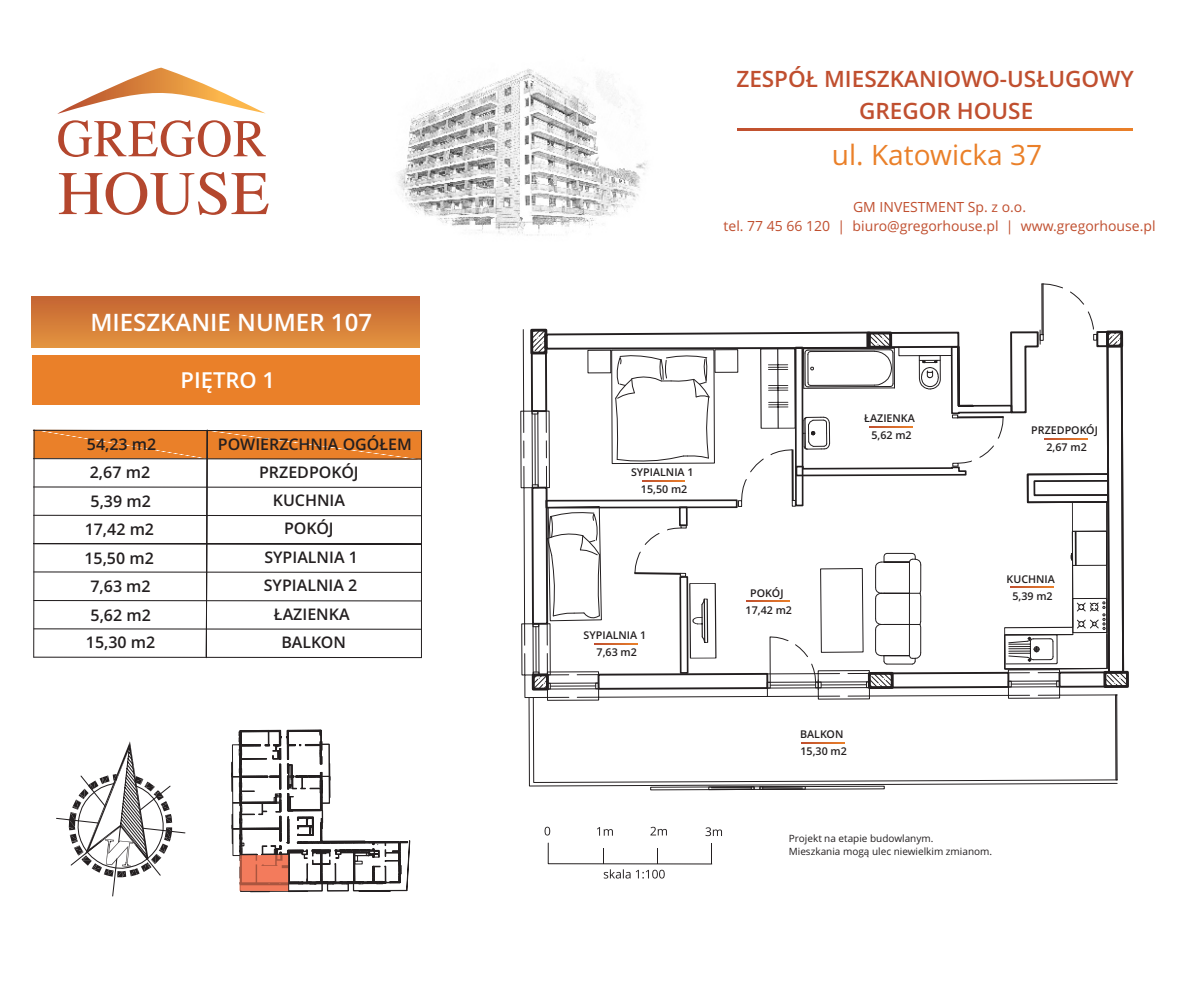
<style>
.page{position:relative;width:1191px;height:998px;background:#fff}
.page>*{position:absolute;margin:0;border:0;box-sizing:border-box;transform-origin:0 0}
.t1{font:28px "Open Sans";color:#ea8029}
.t2{font:600 24px "Open Sans";color:#fff}
.t3{font:600 22.6px "Open Sans";color:#c04f2f}
.t4{font:600 22px "Open Sans";color:#fff}
.t5{font:600 16px/28.6px "Open Sans";color:#231f20;text-align:center}
.t6{font:14px/19px "Open Sans";color:#c04f2f;text-align:center}
.t7{font:600 10.6px/17px "Open Sans";color:#231f20;text-align:center}
.t8{font:10px/13.6px "Open Sans";color:#231f20}
</style>
<div class="page">
<svg style="left:57px;top:68px;width:209px;height:46px"></svg>
<svg style="left:58px;top:120px;width:208px;height:37px"></svg>
<svg style="left:59px;top:172px;width:210px;height:43px"></svg>
<img style="left:397px;top:68px;width:250px;height:168px">
<svg style="left:737px;top:129px;width:395px;height:2px"></svg>
<div style="left:32px;top:297px;width:387px;height:50px;background:linear-gradient(to bottom,#c56532,#e2933f)"></div>
<div style="left:32px;top:355px;width:387px;height:50px;background:#ea8029"></div>
<svg style="left:232px;top:730px;width:178px;height:162px"></svg>
<img style="left:239px;top:855px;width:49px;height:36px">
<svg style="left:56px;top:741px;width:130px;height:156px"></svg>
<svg style="left:547px;top:842px;width:166px;height:36px"></svg>
<svg style="left:544px;top:827px;width:6px;height:8px"></svg>
<svg style="left:597px;top:827px;width:16px;height:9px"></svg>
<svg style="left:650px;top:827px;width:17px;height:8px"></svg>
<svg style="left:705px;top:827px;width:17px;height:9px"></svg>
<div style="left:1103px;top:671px;width:26px;height:17px;border:3px solid #231f20"></div>
<svg style="left:1070px;top:292px;width:14px;height:13px"></svg>
<hr style="left:1042px;top:284px;width:1px;height:51px;background:#231f20">
<hr style="left:1041px;top:284px;width:1px;height:51px;background:#231f20">
<svg style="left:1041px;top:283px;width:21px;height:5px"></svg>
<svg style="left:520px;top:311px;width:607px;height:479px"></svg>
<hr style="left:421px;top:430px;width:1px;height:228px;background:#231f20">
<svg style="left:33px;top:429px;width:388px;height:230px"></svg>
<svg style="left:595px;top:643px;width:42px;height:1px"></svg>
<h2 class="t2" style="left:90px;top:312px;width:283px">MIESZKANIE NUMER 107</h2>
<h3 class="t4" style="left:180px;top:371px;width:96px">PIÊTRO 1</h3>
<p class="t5" style="left:87px;top:432px;width:71px">54,23 m2</p>
<p class="t5" style="left:218px;top:432px;width:196px">POWIERZCHNIA OGÓ£EM</p>
<p class="t5" style="left:84px;top:460px;width:71px">2,67 m2<br>5,39 m2<br>17,42 m2<br>15,50 m2<br>7,63 m2<br>5,62 m2</p>
<p class="t5" style="left:259px;top:459px;width:101px">PRZEDPOKÓJ</p>
<p class="t5" style="left:273px;top:488px;width:74px">KUCHNIA</p>
<p class="t5" style="left:284px;top:515px;width:51px">POKÓJ</p>
<p class="t5" style="left:264px;top:544px;width:95px">SYPIALNIA 1</p>
<p class="t5" style="left:264px;top:572px;width:95px">SYPIALNIA 2</p>
<p class="t5" style="left:274px;top:601px;width:77px">£AZIENKA</p>
<p class="t7" style="left:631px;top:465px;width:64px">SYPIALNIA 1<br>15,50 m2</p>
<p class="t5" style="left:86px;top:629px;width:71px">15,30 m2</p>
<p class="t5" style="left:281px;top:629px;width:66px">BALKON</p>
<p class="t7" style="left:583px;top:628px;width:64px">SYPIALNIA 1<br>7,63 m2</p>
<h3 class="t3" style="left:736px;top:70px;width:399px">ZESPÓ£ MIESZKANIOWO-US£UGOWY</h3>
<h3 class="t3" style="left:859px;top:101px;width:176px">GREGOR HOUSE</h3>
<h1 class="t1" style="left:832px;top:144px;width:212px">ul. Katowicka 37</h1>
<p class="t6" style="left:723px;top:199px;width:433px">GM INVESTMENT Sp. z o.o.<br>tel. 77 45 66 120 | biuro@gregorhouse.pl | www.gregorhouse.pl</p>
<p class="t7" style="left:864px;top:411px;width:52px">£AZIENKA<br>5,62 m2</p>
<p class="t7" style="left:1031px;top:423px;width:68px">PRZEDPOKÓJ<br>2,67 m2</p>
<p class="t7" style="left:1006px;top:571px;width:50px">KUCHNIA</p>
<p class="t7" style="left:750px;top:585px;width:35px">POKÓJ</p>
<p class="t7" style="left:1012px;top:588px;width:42px">5,39 m2</p>
<p class="t7" style="left:745px;top:602px;width:48px">17,42 m2</p>
<p class="t7" style="left:800px;top:727px;width:48px;text-align:left">BALKON<br>15,30 m2</p>
<p class="t8" style="left:788px;top:832px;width:205px">Projekt na etapie budowlanym.<br>Mieszkania mog¹ ulec niewielkim zmianom.</p>
</div>
